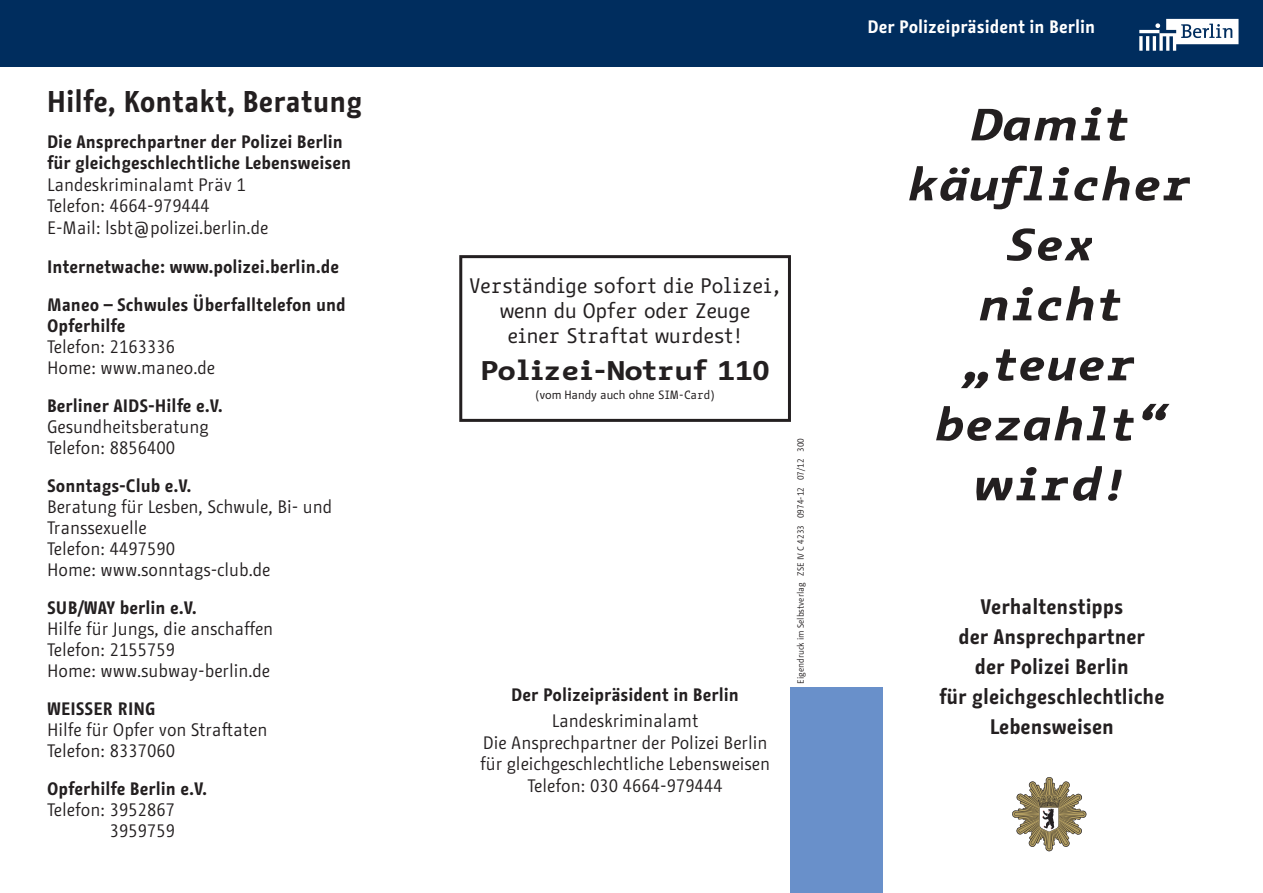
<style>
.page{position:relative;width:1263px;height:893px;background:#fff}
.page>*{position:absolute;margin:0;border:0;box-sizing:border-box;transform-origin:0 0}
.t1{font:italic 700 45px/60px "BMF Change Letter";letter-spacing:.03em;color:#231f20;text-align:center;scale:1.2 1}
.t2{font:700 30px "BMF Change Sans Condensed";color:#231f20}
.t3{font:700 27px "BMF Change Letter";color:#231f20;scale:1.2 1}
.t4{font:700 21px/30px "BMF Change Sans Condensed";color:#231f20;text-align:center}
.t5{font:21px/25.2px "BMF Change Letter";color:#231f20;text-align:center}
.t6{font:18px/21px "BMF Change Sans Condensed";color:#231f20}
.t7{font:700 18px/21.6px "BMF Change Sans Condensed";color:#231f20}
.t8{font:700 18px "BMF Change Sans Condensed";color:#fff}
.t9{font:12px "BMF Change Letter";color:#231f20}
.t10{font:9px "BMF Change Sans Condensed";color:#231f20}
</style>
<div class="page">
<div style="left:0;top:0;width:1263px;height:67px;background:#002d5e"></div>
<svg style="left:1139px;top:19px;width:99px;height:32px"></svg>
<div style="left:791px;top:687px;width:92px;height:206px;background:#6990ca"></div>
<svg style="left:1012px;top:777px;width:74px;height:74px"></svg>
<div style="left:459px;top:255px;width:332px;height:167px;border:3px solid #231f20"></div>
<h2 class="t2" style="left:47px;top:81px;width:317px">Hilfe, Kontakt, Beratung</h2>
<p class="t7" style="left:47px;top:130px;width:305px">Die Ansprechpartner der Polizei Berlin für gleichgeschlechtliche Lebensweisen</p>
<p class="t6" style="left:47px;top:173px;width:223px;line-height:21.6px">Landeskriminalamt Präv 1<br>Telefon: 4664-979444<br>E-Mail: lsbt@polizei.berlin.de</p>
<p class="t7" style="left:47px;top:247px;width:300px;line-height:38px">Internetwache: www.polizei.berlin.de<br>Maneo – Schwules Überfalltelefon und</p>
<p class="t7" style="left:47px;top:314px;width:80px">Opferhilfe</p>
<p class="t6" style="left:47px;top:335px;width:170px">Telefon: 2163336<br>Home: www.maneo.de</p>
<p class="t7" style="left:47px;top:394px;width:177px">Berliner AIDS-Hilfe e.V.</p>
<p class="t6" style="left:47px;top:415px;width:163px">Gesundheitsberatung<br>Telefon: 8856400</p>
<p class="t7" style="left:47px;top:474px;width:146px">Sonntags-Club e.V.</p>
<p class="t6" style="left:47px;top:495px;width:287px">Beratung für Lesben, Schwule, Bi- und<br>Transsexuelle<br>Telefon: 4497590<br>Home: www.sonntags-club.de</p>
<p class="t7" style="left:47px;top:596px;width:151px">SUB/WAY berlin e.V.</p>
<p class="t6" style="left:47px;top:617px;width:228px">Hilfe für Jungs, die anschaffen<br>Telefon: 2155759<br>Home: www.subway-berlin.de</p>
<p class="t7" style="left:47px;top:697px;width:110px">WEISSER RING</p>
<p class="t6" style="left:47px;top:718px;width:222px">Hilfe für Opfer von Straftaten<br>Telefon: 8337060</p>
<p class="t7" style="left:47px;top:777px;width:162px">Opferhilfe Berlin e.V.</p>
<p class="t6" style="left:47px;top:798px;width:130px">Telefon: 3952867</p>
<p class="t5" style="left:469px;top:272px;width:314px">Verständige sofort die Polizei, wenn du Opfer oder Zeuge<br>einer Straftat wurdest!</p>
<h3 class="t3" style="left:480px;top:352px;width:243px">Polizei-Notruf 110</h3>
<p class="t9" style="left:535px;top:387px;width:182px">(vom Handy auch ohne SIM-Card)</p>
<p class="t7" style="left:511px;top:683px;width:229px">Der Polizeipräsident in Berlin</p>
<p class="t6" style="left:480px;top:710px;width:291px;line-height:21.6px;text-align:center">Landeskriminalamt<br>Die Ansprechpartner der Polizei Berlin für gleichgeschlechtliche Lebensweisen<br>Telefon: 030 4664-979444</p>
<p class="t10" style="left:795px;top:684px;width:247px;rotate:-90deg">Eigendruck im Selbstverlag ZSE IV C 4233 0974-12 07/12 300</p>
<p class="t8" style="left:867px;top:14px;width:229px">Der Polizeipräsident in Berlin</p>
<h1 class="t1" style="left:907px;top:93px;width:238px">Damit käuflicher<br>Sex<br>nicht „teuer bezahlt“ wird!</h1>
<p class="t4" style="left:939px;top:591px;width:227px">Verhaltenstipps<br>der Ansprechpartner<br>der Polizei Berlin<br>für gleichgeschlechtliche<br>Lebensweisen</p>
</div>
